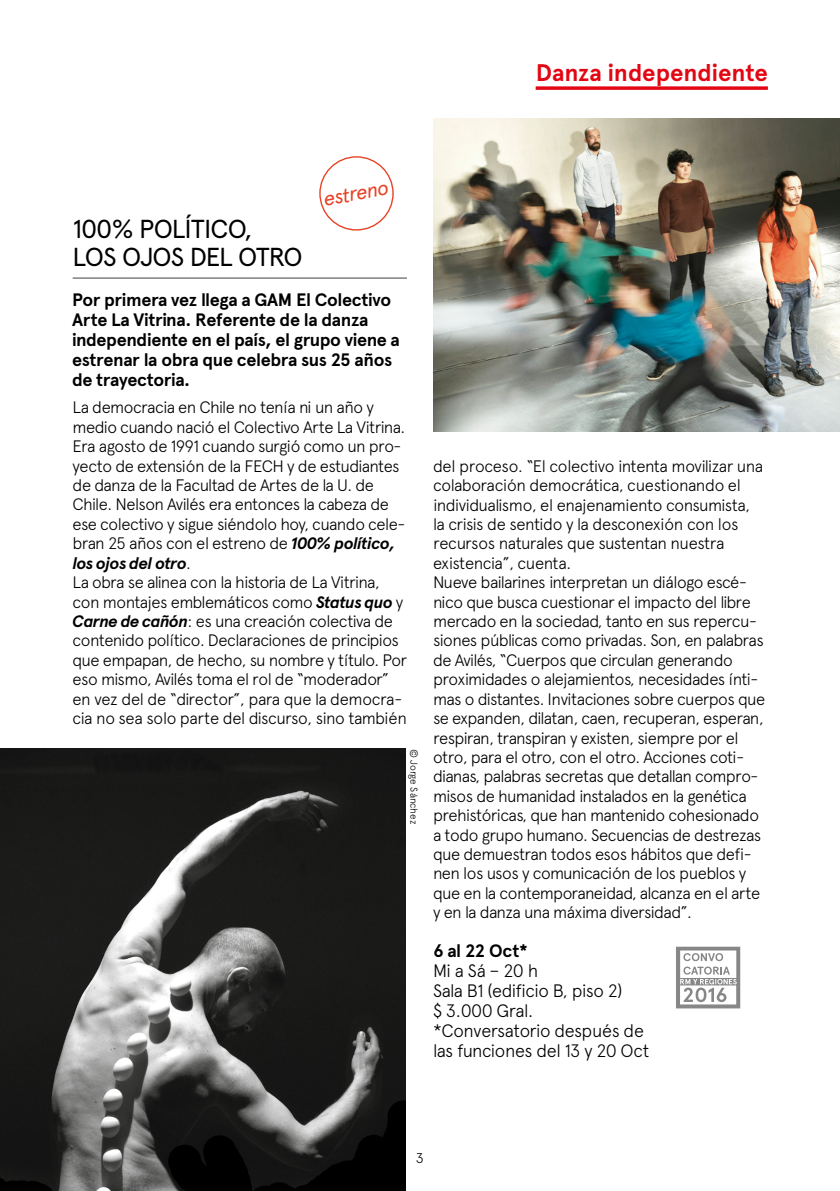
<style>
.page{position:relative;width:840px;height:1191px;background:#fff}
.page>*{position:absolute;margin:0;border:0;box-sizing:border-box;transform-origin:0 0}
.t1{font:26px/28px "Apercu";letter-spacing:-.04em;color:#000}
.t2{font:700 24px "Apercu";color:#e30613}
.t3{font:italic 20px "Apercu";color:#e84124}
.t4{font:700 18px/20px "Apercu";letter-spacing:-.02em;color:#000}
.t5{font:300 18px/20px "Apercu";letter-spacing:-.03em;color:#000}
.t6{font:300 16.6px/19.4px "Apercu";letter-spacing:-.035em;color:#000}
.t7{font:300 14px "Apercu";color:#000}
.t8{font:300 10px "Apercu";color:#000}
.s1{font-weight:700;font-style:italic}
</style>
<div class="page">
<hr style="left:73px;top:277px;width:333px;height:2px;background:#878787">
<svg style="left:535px;top:86px;width:232px;height:4px"></svg>
<svg style="left:676px;top:946px;width:63px;height:62px"></svg>
<div style="left:319px;top:156px;width:74px;height:75px;border:1px solid #e84124;border-radius:50%"></div>
<img style="left:433px;top:119px;width:406px;height:313px">
<img style="left:0;top:748px;width:405px;height:443px">
<h2 class="t2" style="left:535px;top:58px;width:233px">Danza independiente</h2>
<p class="t3" style="left:322px;top:188px;width:67px;rotate:-11deg">estreno</p>
<h1 class="t1" style="left:73px;top:214px;width:231px">100% POLÍTICO,<br>LOS OJOS DEL OTRO</h1>
<p class="t4" style="left:72px;top:289px;width:329px">Por primera vez llega a GAM El Colectivo Arte La Vitrina. Referente de la danza independiente en el país, el grupo viene a estrenar la obra que celebra sus 25 años de trayectoria.</p>
<p class="t6" style="left:72px;top:398px;width:336px">La democracia en Chile no tenía ni un año y medio cuando nació el Colectivo Arte La Vitrina.<br>Era agosto de 1991 cuando surgió como un pro&shy;yecto de extensión de la FECH y de estudiantes de danza de la Facultad de Artes de la U. de Chile. Nelson Avilés era entonces la cabeza de ese colectivo y sigue siéndolo hoy, cuando cele&shy;bran 25 años con el estreno de <span class="s1">100% político, los ojos del otro</span>.<br>La obra se alinea con la historia de La Vitrina, con montajes emblemáticos como <span class="s1">Status quo</span> y <span class="s1">Carne de cañón</span>: es una creación colectiva de contenido político. Declaraciones de principios que empapan, de hecho, su nombre y título. Por eso mismo, Avilés toma el rol de “moderador” en vez del de “director”, para que la democra&shy;cia no sea solo parte del discurso, sino también</p>
<p class="t8" style="left:420px;top:748px;width:77px;rotate:90deg">© Jorge Sánchez</p>
<p class="t6" style="left:433px;top:456px;width:333px">del proceso. “El colectivo intenta movilizar una colaboración democrática, cuestionando el individualismo, el enajenamiento consumista, la crisis de sentido y la desconexión con los recursos naturales que sustentan nuestra existencia”, cuenta.<br>Nueve bailarines interpretan un diálogo escé&shy;nico que busca cuestionar el impacto del libre mercado en la sociedad, tanto en sus repercu&shy;siones públicas como privadas. Son, en palabras de Avilés, “Cuerpos que circulan generando proximidades o alejamientos, necesidades ínti&shy;mas o distantes. Invitaciones sobre cuerpos que se expanden, dilatan, caen, recuperan, esperan, respiran, transpiran y existen, siempre por el otro, para el otro, con el otro. Acciones coti&shy;dianas, palabras secretas que detallan compro&shy;misos de humanidad instalados en la genética prehistóricas, que han mantenido cohesionado a todo grupo humano. Secuencias de destrezas que demuestran todos esos hábitos que defi&shy;nen los usos y comunicación de los pueblos y que en la contemporaneidad, alcanza en el arte y en la danza una máxima diversidad”.</p>
<p class="t4" style="left:433px;top:941px;width:96px">6 al 22 Oct*</p>
<p class="t5" style="left:433px;top:961px;width:218px">Mi a Sá – 20 h<br>Sala B1 (edificio B, piso 2)<br>$ 3.000 Gral. *Conversatorio después de las funciones del 13 y 20 Oct</p>
<p class="t7" style="left:416px;top:1150px;width:10px">3</p>
</div>
